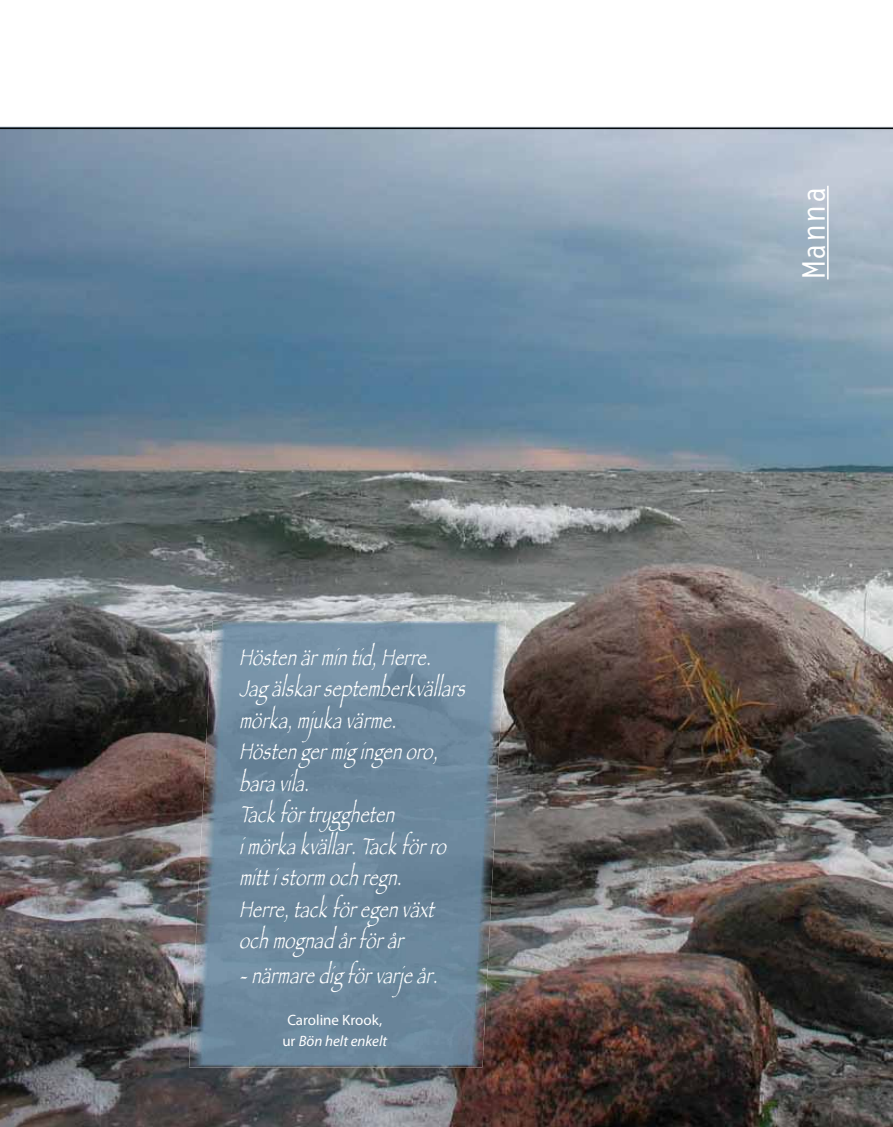
<style>
.page{position:relative;width:893px;height:1127px;background:#fff}
.page>*{position:absolute;margin:0;border:0;box-sizing:border-box;transform-origin:0 0}
.t1{font:700 31.2px "Letter Gothic Std";color:#fff}
.t2{font:italic condensed 24px/31.5px "Papyrus";letter-spacing:.02em;color:#fff}
.t3{font:15px/21px "Myriad Pro";color:#fff;text-align:center}
.s1{font-style:italic}
</style>
<div class="page">
<img style="left:1px;top:127px;width:892px;height:1000px">
<hr style="left:1px;top:128px;width:892px;height:1px;background:#040809">
<hr style="left:827px;top:186px;width:2px;height:93px;background:#fff">
<img style="left:189px;top:621px;width:317px;height:446px">
<p class="t2" style="left:239px;top:642px;width:234px">Höstenärmintid,Herre.<br>Jag älskarseptemberkvällars mörka,mjukavärme.<br>Höstengermig ingenoro, baravila.<br>Tack förtryggheten imörkakvällar.Tack förro mittistorm ochregn.<br>Herre,tack föregenväxt ochmognadårförår</p>
<p class="t2" style="left:239px;top:960px;width:206px">-närmaredig förvarjeår.</p>
<p class="t3" style="left:282px;top:1010px;width:106px">Caroline Krook, ur <span class="s1">Bön helt enkelt</span></p>
<h1 class="t1" style="left:801px;top:279px;width:95px;rotate:-90deg">Manna</h1>
</div>
